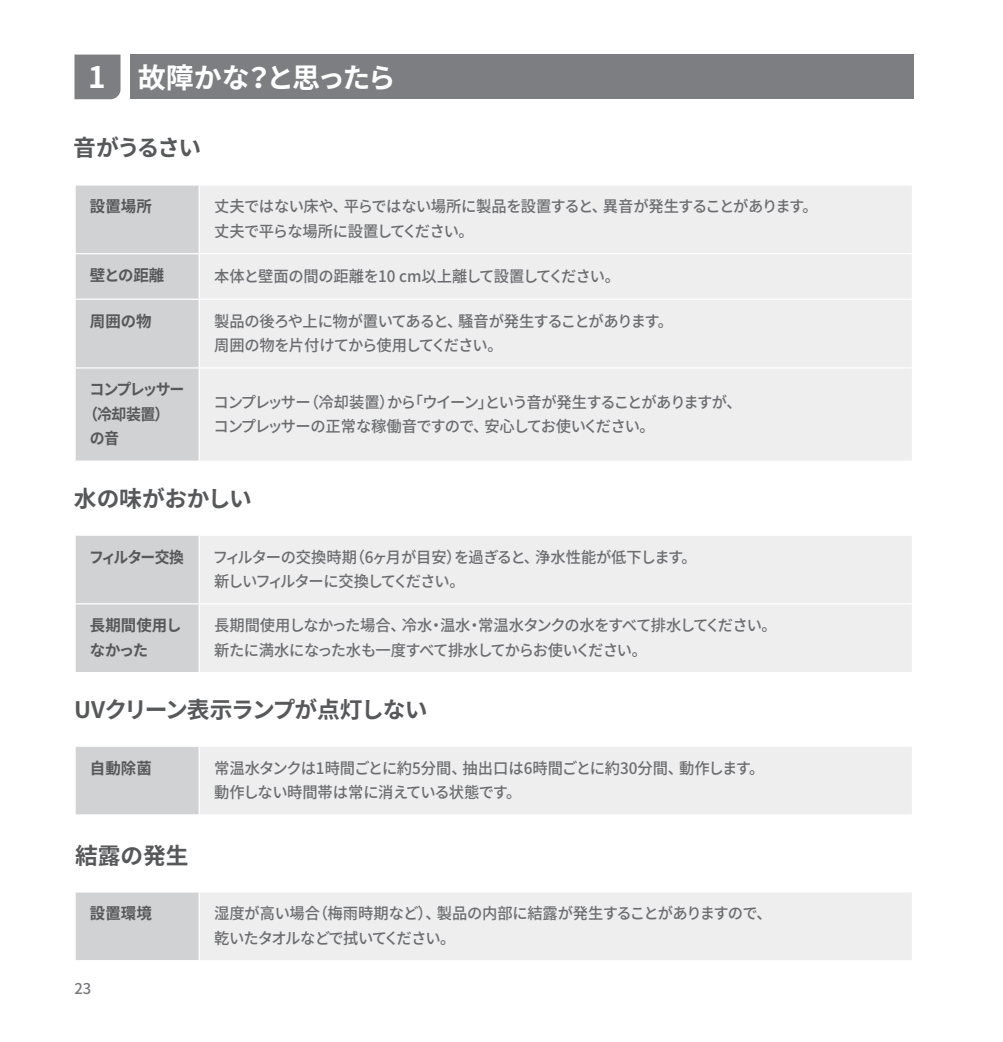
<style>
.page{position:relative;width:1003px;height:1042px;background:#fff}
.page>*{position:absolute;margin:0;border:0;box-sizing:border-box;transform-origin:0 0}
.t1{font:700 29.75px "Noto Sans CJ Kjp";color:#fff}
.t2{font:700 28px "Noto Sans CJ Kjp";letter-spacing:-.085em;color:#fff}
.t3{font:700 22.75px "Noto Sans CJ Kjp";letter-spacing:-.035em;color:#57585a}
.t4{font:700 22.75px "Noto Sans CJ Kjp";letter-spacing:-.015em;color:#57585a}
.t5{font:500 15.75px/24.5px "Noto Sans CJ Kjp";letter-spacing:-.04em;color:#6c6d70}
.t6{font:500 15.75px/24.5px "Noto Sans CJ Kjp";letter-spacing:-.075em;color:#6c6d70}
.t7{font:500 15.75px/24.5px "Noto Sans CJ Kjp";letter-spacing:-.065em;color:#6c6d70}
.t8{font:500 15.75px "Noto Sans CJ Kjp";letter-spacing:-.02em;color:#6c6d70}
.t9{font:700 15.75px "Noto Sans CJ Kjp";letter-spacing:-.03em;color:#57585a}
.t10{font:700 15.75px/24.5px "Noto Sans CJ Kjp";letter-spacing:-.01em;color:#57585a}
.t11{font:700 15.75px "Noto Sans CJ Kjp";letter-spacing:-.03em;color:#57585a;scale:.95 1}
.t12{font:700 15.75px "Noto Sans CJ Kjp";letter-spacing:-.11em;color:#57585a;scale:.95 1}
.t13{font:700 15.75px "Noto Sans CJ Kjp";letter-spacing:-.085em;color:#57585a;scale:.94 1}
.t14{font:500 14.88px "Noto Sans CJ Kjp";color:#76787b}
</style>
<div class="page">
<div style="left:130px;top:55px;width:783px;height:44px;background:#7c7e81"></div>
<div style="left:74px;top:55px;width:46px;height:44px;background:#7c7e81"></div>
<div style="left:76px;top:186px;width:122px;height:274px;background:#d1d2d4"></div>
<div style="left:200px;top:186px;width:711px;height:274px;background:#eeeeef"></div>
<hr style="left:74px;top:253px;width:125px;height:1px;background:#fff">
<hr style="left:199px;top:253px;width:713px;height:1px;background:#fff">
<hr style="left:74px;top:299px;width:125px;height:1px;background:#fff">
<hr style="left:199px;top:299px;width:713px;height:1px;background:#fff">
<hr style="left:74px;top:367px;width:125px;height:1px;background:#fff">
<hr style="left:199px;top:367px;width:713px;height:1px;background:#fff">
<div style="left:76px;top:536px;width:122px;height:136px;background:#d1d2d4"></div>
<div style="left:200px;top:536px;width:711px;height:136px;background:#eeeeef"></div>
<hr style="left:74px;top:603px;width:125px;height:1px;background:#fff">
<hr style="left:199px;top:603px;width:713px;height:1px;background:#fff">
<div style="left:75px;top:892px;width:124px;height:68px;background:#d1d2d4"></div>
<div style="left:199px;top:892px;width:713px;height:68px;background:#eeeeef"></div>
<hr style="left:74px;top:892px;width:2px;height:68px;background:#fff">
<hr style="left:198px;top:892px;width:2px;height:68px;background:#fff">
<hr style="left:911px;top:892px;width:1px;height:68px;background:#fff">
<div style="left:75px;top:746px;width:124px;height:69px;background:#d1d2d4"></div>
<div style="left:199px;top:746px;width:713px;height:69px;background:#eeeeef"></div>
<hr style="left:74px;top:745px;width:125px;height:2px;background:#fff">
<hr style="left:74px;top:747px;width:2px;height:67px;background:#fff">
<hr style="left:199px;top:745px;width:713px;height:2px;background:#fff">
<hr style="left:198px;top:747px;width:2px;height:67px;background:#fff">
<hr style="left:911px;top:747px;width:1px;height:67px;background:#fff">
<hr style="left:74px;top:814px;width:125px;height:1px;background:#fff">
<hr style="left:199px;top:814px;width:713px;height:1px;background:#fff">
<p class="t1" style="left:88px;top:61px;width:19px">1</p>
<p class="t2" style="left:138px;top:61px;width:259px">故障かな？と思ったら</p>
<p class="t3" style="left:73px;top:135px;width:129px">音がうるさい</p>
<p class="t9" style="left:90px;top:198px;width:63px">設置場所</p>
<p class="t5" style="left:214px;top:195px;width:605px">丈夫ではない床や、平らではない場所に製品を設置すると、異音が発生することがあります。丈夫で平らな場所に設置してください。</p>
<p class="t9" style="left:90px;top:266px;width:76px">壁との距離</p>
<p class="t8" style="left:214px;top:267px;width:407px">本体と壁面の間の距離を10 cm以上離して設置してください。</p>
<p class="t9" style="left:90px;top:312px;width:63px">周囲の物</p>
<p class="t5" style="left:214px;top:309px;width:460px">製品の後ろや上に物が置いてあると、騒音が発生することがあります。周囲の物を片付けてから使用してください。</p>
<p class="t12" style="left:90px;top:381px;width:101px">コンプレッサー</p>
<p class="t11" style="left:83px;top:405px;width:92px">（冷却装置）</p>
<p class="t11" style="left:90px;top:430px;width:32px">の音</p>
<p class="t6" style="left:213px;top:390px;width:529px">コンプレッサー（冷却装置）から「ウイーン」という音が発生することがありますが、コンプレッサーの正常な稼働音ですので、安心してお使いください。</p>
<p class="t4" style="left:74px;top:486px;width:179px">水の味がおかしい</p>
<p class="t13" style="left:89px;top:548px;width:102px">フィルター交換</p>
<p class="t7" style="left:213px;top:545px;width:485px">フィルターの交換時期（6ヶ月が目安）を過ぎると、浄水性能が低下します。新しいフィルターに交換してください。</p>
<p class="t10" style="left:90px;top:613px;width:93px">長期間使用しなかった</p>
<p class="t5" style="left:214px;top:613px;width:564px">長期間使用しなかった場合、冷水・温水・常温水タンクの水をすべて排水してください。新たに満水になった水も一度すべて排水してからお使いください。</p>
<p class="t3" style="left:74px;top:697px;width:354px">UVクリーン表示ランプが点灯しない</p>
<p class="t9" style="left:90px;top:759px;width:63px">自動除菌</p>
<p class="t5" style="left:214px;top:756px;width:551px">常温水タンクは1時間ごとに約5分間、抽出口は6時間ごとに約30分間、動作します。動作しない時間帯は常に消えている状態です。</p>
<p class="t3" style="left:75px;top:842px;width:115px">結露の発生</p>
<p class="t9" style="left:90px;top:905px;width:63px">設置環境</p>
<p class="t5" style="left:214px;top:901px;width:558px">湿度が高い場合（梅雨時期など）、製品の内部に結露が発生することがありますので、乾いたタオルなどで拭いてください。</p>
<p class="t14" style="left:74px;top:979px;width:18px">23</p>
</div>
